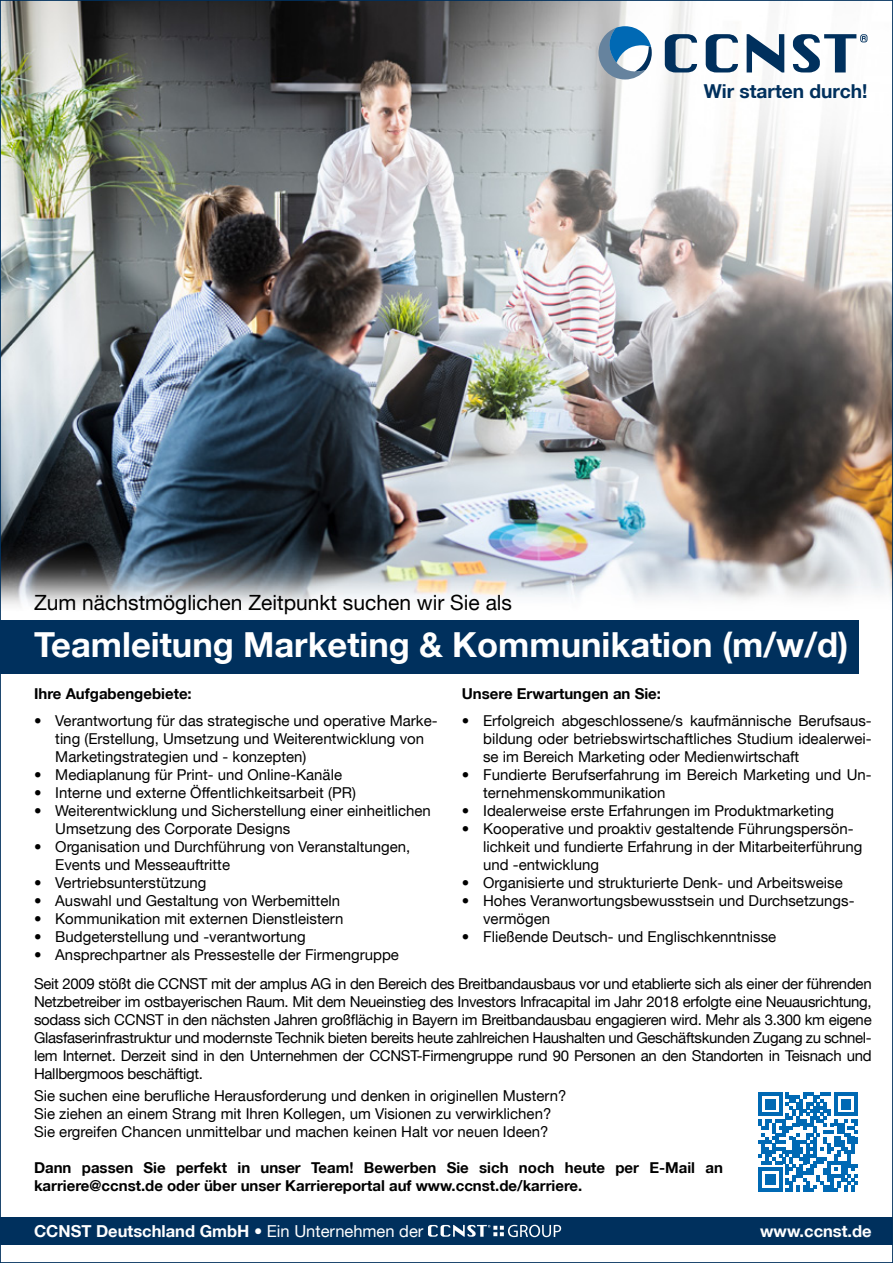
<style>
.page{position:relative;width:893px;height:1263px;background:#fff}
.page>*{position:absolute;margin:0;border:0;box-sizing:border-box;transform-origin:0 0}
.t1{font:700 34.5px "Helvetica Neue LT";color:#fff}
.t2{font:21px "Helvetica Neue LT";color:#000}
.t3{font:700 19.2px "Helvetica Neue LT";color:#00305d}
.t4{font:700 16.5px "Helvetica Neue LT";color:#fff}
.t5{font:15px/18px "Helvetica Neue LT";color:#000}
.t6{font:700 15px/18px "Helvetica Neue LT";color:#000}
.s1{font-weight:400}
</style>
<div class="page">
<img style="left:2px;top:2px;width:889px;height:604px">
<svg style="left:665px;top:34px;width:32px;height:38px"></svg>
<svg style="left:706px;top:34px;width:32px;height:38px"></svg>
<svg style="left:747px;top:34px;width:37px;height:38px"></svg>
<svg style="left:793px;top:34px;width:74px;height:38px"></svg>
<svg style="left:598px;top:26px;width:54px;height:54px"></svg>
<div style="left:0;top:620px;width:859px;height:54px;background:#00305d"></div>
<div style="left:0;top:1217px;width:893px;height:28px;background:#00305d"></div>
<svg style="left:758px;top:1092px;width:100px;height:100px"></svg>
<svg style="left:428px;top:1225px;width:133px;height:12px"></svg>
<p class="t3" style="left:704px;top:79px;width:165px">Wir starten durch!</p>
<h2 class="t2" style="left:34px;top:590px;width:480px">Zum nächstmöglichen Zeitpunkt suchen wir Sie als</h2>
<h1 class="t1" style="left:34px;top:624px;width:816px">Teamleitung Marketing &amp; Kommunikation (m/w/d)</h1>
<p class="t6" style="left:34px;top:685px;width:159px">Ihre Aufgabengebiete:</p>
<p class="t5" style="left:55px;top:711px;width:384px;text-indent:-21px">• Verantwortung für das strategische und operative Marke&shy;ting (Erstellung, Umsetzung und Weiterentwicklung von<br>Marketingstrategien und - konzepten)</p>
<p class="t5" style="left:34px;top:765px;width:310px">• Mediaplanung für Print- und Online-Kanäle</p>
<p class="t5" style="left:34px;top:783px;width:323px">• Interne und externe Öffentlichkeitsarbeit (PR)</p>
<p class="t5" style="left:55px;top:801px;width:377px;text-indent:-21px">• Weiterentwicklung und Sicherstellung einer einheitlichen<br>Umsetzung des Corporate Designs</p>
<p class="t5" style="left:55px;top:837px;width:356px;text-indent:-21px">• Organisation und Durchführung von Veranstaltungen,<br>Events und Messeauftritte</p>
<p class="t5" style="left:34px;top:873px;width:174px">• Vertriebsunterstützung</p>
<p class="t5" style="left:34px;top:891px;width:308px">• Auswahl und Gestaltung von Werbemitteln</p>
<p class="t5" style="left:34px;top:909px;width:311px">• Kommunikation mit externen Dienstleistern</p>
<p class="t5" style="left:34px;top:927px;width:273px">• Budgeterstellung und -verantwortung</p>
<p class="t5" style="left:34px;top:945px;width:366px">• Ansprechpartner als Pressestelle der Firmengruppe</p>
<p class="t6" style="left:462px;top:685px;width:201px">Unsere Erwartungen an Sie:</p>
<p class="t5" style="left:483px;top:711px;width:390px;text-align:justify;text-indent:-21px">• Erfolgreich abgeschlossene/s kaufmännische Berufsaus&shy;bildung oder betriebswirtschaftliches Studium idealerwei&shy;se im Bereich Marketing oder Medienwirtschaft</p>
<p class="t5" style="left:483px;top:765px;width:390px;text-indent:-21px">• Fundierte Berufserfahrung im Bereich Marketing und Un&shy;ternehmenskommunikation</p>
<p class="t5" style="left:462px;top:801px;width:374px">• Idealerweise erste Erfahrungen im Produktmarketing</p>
<p class="t5" style="left:483px;top:819px;width:381px;text-indent:-21px">• Kooperative und proaktiv gestaltende Führungspersön&shy;lichkeit und fundierte Erfahrung in der Mitarbeiterführung und -entwicklung</p>
<p class="t5" style="left:462px;top:873px;width:382px">• Organisierte und strukturierte Denk- und Arbeitsweise</p>
<p class="t5" style="left:483px;top:891px;width:373px;text-indent:-21px">• Hohes Veranwortungsbewusstsein und Durchsetzungs&shy;vermögen</p>
<p class="t5" style="left:462px;top:927px;width:316px">• Fließende Deutsch- und Englischkenntnisse</p>
<p class="t5" style="left:34px;top:974px;width:839px;text-align:justify">Seit 2009 stößt die CCNST mit der amplus AG in den Bereich des Breitbandausbaus vor und etablierte sich als einer der führenden Netzbetreiber im ostbayerischen Raum. Mit dem Neueinstieg des Investors Infracapital im Jahr 2018 erfolgte eine Neuausrichtung, sodass sich CCNST in den nächsten Jahren großflächig in Bayern im Breitbandausbau engagieren wird. Mehr als 3.300 km eigene Glasfaserinfrastruktur und modernste Technik bieten bereits heute zahlreichen Haushalten und Geschäftskunden Zugang zu schnel&shy;lem Internet. Derzeit sind in den Unternehmen der CCNST-Firmengruppe rund 90 Personen an den Standorten in Teisnach und Hallbergmoos beschäftigt.</p>
<p class="t5" style="left:34px;top:1087px;width:534px">Sie suchen eine berufliche Herausforderung und denken in originellen Mustern?<br>Sie ziehen an einem Strang mit Ihren Kollegen, um Visionen zu verwirklichen?<br>Sie ergreifen Chancen unmittelbar und machen keinen Halt vor neuen Ideen?</p>
<p class="t6" style="left:34px;top:1158px;width:690px">Dann passen Sie perfekt in unser Team! Bewerben Sie sich noch heute per E-Mail an karriere@ccnst.de oder über unser Karriereportal auf www.ccnst.de/karriere.</p>
<p class="t4" style="left:34px;top:1221px;width:391px">CCNST Deutschland GmbH <span class="s1">• Ein Unternehmen der</span></p>
<p class="t4" style="left:760px;top:1220px;width:113px">www.ccnst.de</p>
</div>
